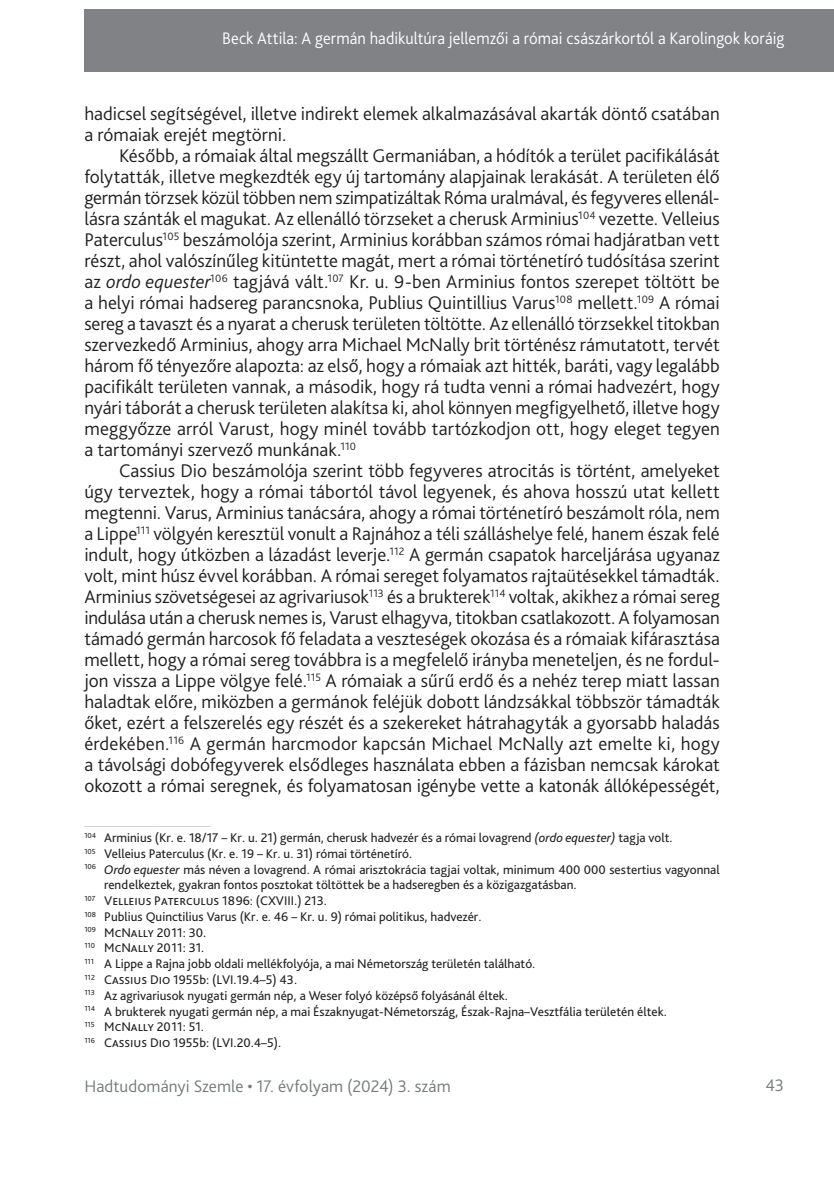
<style>
.page{position:relative;width:834px;height:1181px;background:#fff}
.page>*{position:absolute;margin:0;border:0;box-sizing:border-box;transform-origin:0 0}
._1__Body{font:300 19.25px/21px "Bliss Pro";letter-spacing:.005em;color:#231f20;text-align:justify}
.t1{font:300 17.5px "Bliss Pro";color:#fff;scale:.95 1}
.t2{font:300 17.5px "Bliss Pro";letter-spacing:.005em;color:#767a7c}
.Lábjegyzet{font:13.12px/15.8px "Bliss Pro";color:#231f20}
.s1{font-style:italic}
</style>
<div class="page">
<div style="left:84px;top:9px;width:749px;height:63px;background:#808285"></div>
<hr style="left:84px;top:826px;width:126px;height:1px;background:#d1d2d4">
<p class="t1" style="left:222px;top:27px;width:593px">Beck Attila: A germán hadikultúra jellemzői a római császárkortól a Karolingok koráig</p>
<p class="_1__Body" style="left:84px;top:103px;width:636px">hadicsel segítségével, illetve indirekt elemek alkalmazásával akarták döntő csatában a rómaiak erejét megtörni.</p>
<p class="_1__Body" style="left:84px;top:145px;width:637px;text-indent:35px">Később, a rómaiak által megszállt Germaniában, a hódítók a terület pacifikálását folytatták, illetve megkezdték egy új tartomány alapjainak lerakását. A területen élő germán törzsek közül többen nem szimpatizáltak Róma uralmával, és fegyveres ellenál&shy;lásra szánták el magukat. Az ellenálló törzseket a cherusk Arminius<sup>104</sup> vezette. Velleius Paterculus<sup>105</sup> beszámolója szerint, Arminius korábban számos római hadjáratban vett részt, ahol valószínűleg kitüntette magát, mert a római történetíró tudósítása szerint az <span class="s1">ordo equester</span><sup>106</sup> tagjává vált.<sup>107</sup> Kr. u. 9-ben Arminius fontos szerepet töltött be a helyi római hadsereg parancsnoka, Publius Quintillius Varus<sup>108</sup> mellett.<sup>109</sup> A római sereg a tavaszt és a nyarat a cherusk területen töltötte. Az ellenálló törzsekkel titokban szervezkedő Arminius, ahogy arra Michael McNally brit történész rámutatott, tervét három fő tényezőre alapozta: az első, hogy a rómaiak azt hitték, baráti, vagy legalább pacifikált területen vannak, a második, hogy rá tudta venni a római hadvezért, hogy nyári táborát a cherusk területen alakítsa ki, ahol könnyen megfigyelhető, illetve hogy meggyőzze arról Varust, hogy minél tovább tartózkodjon ott, hogy eleget tegyen a tartományi szervező munkának.<sup>110</sup></p>
<p class="_1__Body" style="left:84px;top:460px;width:637px;text-indent:35px">Cassius Dio beszámolója szerint több fegyveres atrocitás is történt, amelyeket úgy terveztek, hogy a római tábortól távol legyenek, és ahova hosszú utat kellett megtenni. Varus, Arminius tanácsára, ahogy a római történetíró beszámolt róla, nem a Lippe<sup>111</sup> völgyén keresztül vonult a Rajnához a téli szálláshelye felé, hanem észak felé indult, hogy útközben a lázadást leverje.<sup>112</sup> A germán csapatok harceljárása ugyanaz volt, mint húsz évvel korábban. A római sereget folyamatos rajtaütésekkel támadták.<br>Arminius szövetségesei az agrivariusok<sup>113</sup> és a brukterek<sup>114</sup> voltak, akikhez a római sereg indulása után a cherusk nemes is, Varust elhagyva, titokban csatlakozott. A folyamosan támadó germán harcosok fő feladata a veszteségek okozása és a rómaiak kifárasztása mellett, hogy a római sereg továbbra is a megfelelő irányba meneteljen, és ne fordul&shy;jon vissza a Lippe völgye felé.<sup>115</sup> A rómaiak a sűrű erdő és a nehéz terep miatt lassan haladtak előre, miközben a germánok feléjük dobott lándzsákkal többször támadták őket, ezért a felszerelés egy részét és a szekereket hátrahagyták a gyorsabb haladás érdekében.<sup>116</sup> A germán harcmodor kapcsán Michael McNally azt emelte ki, hogy a távolsági dobófegyverek elsődleges használata ebben a fázisban nemcsak károkat okozott a római seregnek, és folyamatosan igénybe vette a katonák állóképességét,</p>
<p class="Lábjegyzet" style="left:84px;top:829px;width:589px"><sup>104</sup> Arminius (Kr. e. 18/17 – Kr. u. 21) germán, cherusk hadvezér és a római lovagrend <span class="s1">(ordo equester)</span> tagja volt.</p>
<p class="Lábjegyzet" style="left:84px;top:845px;width:329px"><sup>105</sup> Velleius Paterculus (Kr. e. 19 – Kr. u. 31) római történetíró.</p>
<p class="Lábjegyzet" style="left:104px;top:861px;width:617px;text-indent:-20px"><sup>106</sup> <span class="s1">Ordo equester</span> más néven a lovagrend. A római arisztokrácia tagjai voltak, minimum 400 000 sestertius vagyonnal rendelkeztek, gyakran fontos posztokat töltöttek be a hadseregben és a közigazgatásban.</p>
<p class="Lábjegyzet" style="left:84px;top:892px;width:244px"><sup>107</sup> Velleius Paterculus 1896: (CXVIII.) 213.</p>
<p class="Lábjegyzet" style="left:84px;top:908px;width:398px"><sup>108</sup> Publius Quinctilius Varus (Kr. e. 46 – Kr. u. 9) római politikus, hadvezér.</p>
<p class="Lábjegyzet" style="left:84px;top:924px;width:123px"><sup>109</sup> McNally 2011: 30.</p>
<p class="Lábjegyzet" style="left:84px;top:940px;width:121px"><sup>110</sup> McNally 2011: 31.</p>
<p class="Lábjegyzet" style="left:84px;top:955px;width:452px"><sup>111</sup> A Lippe a Rajna jobb oldali mellékfolyója, a mai Németország területén található.</p>
<p class="Lábjegyzet" style="left:84px;top:971px;width:214px"><sup>112</sup> Cassius Dio 1955b: (LVI.19.4–5) 43.</p>
<p class="Lábjegyzet" style="left:84px;top:987px;width:425px"><sup>113</sup> Az agrivariusok nyugati germán nép, a Weser folyó középső folyásánál éltek.</p>
<p class="Lábjegyzet" style="left:84px;top:1003px;width:583px"><sup>114</sup> A brukterek nyugati germán nép, a mai Északnyugat-Németország, Észak-Rajna–Vesztfália területén éltek.</p>
<p class="Lábjegyzet" style="left:84px;top:1018px;width:121px"><sup>115</sup> McNally 2011: 51.</p>
<p class="Lábjegyzet" style="left:84px;top:1034px;width:198px"><sup>116</sup> Cassius Dio 1955b: (LVI.20.4–5).</p>
<p class="t2" style="left:84px;top:1075px;width:368px">Hadtudományi Szemle • 17. évfolyam (2024) 3. szám</p>
<p class="t2" style="left:765px;top:1074px;width:20px">43</p>
</div>
